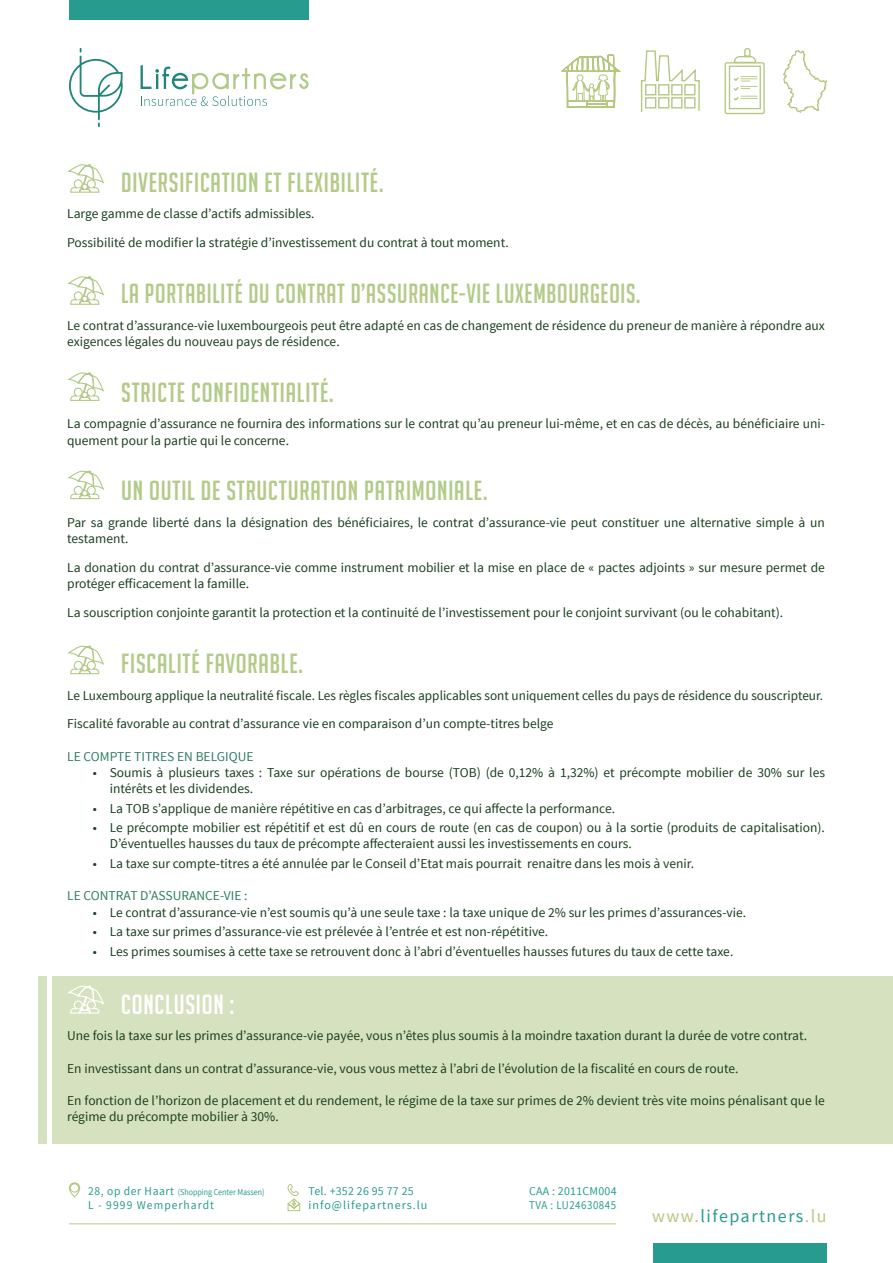
<style>
.page{position:relative;width:893px;height:1263px;background:#fff}
.page>*{position:absolute;margin:0;border:0;box-sizing:border-box;transform-origin:0 0}
.t1{font:27px "Big Noodle Titling";letter-spacing:.03em;color:#b3cb88}
.t2{font:27px "Big Noodle Titling";letter-spacing:.03em;color:#b3cb88;scale:.96 1}
.t3{font:27px "Big Noodle Titling";letter-spacing:.03em;color:#fff}
.t4{font:18px "Source Sans Pro";letter-spacing:.08em;color:#279c8e}
.t5{font:13.5px/16.2px "Source Sans Pro";color:#1a3f1e}
.t6{font:13.5px "Source Sans Pro";color:#2f7e60}
.t7{font:12px/14.4px "Source Sans Pro";letter-spacing:.07em;color:#279c8e}
.t8{font:12px/14.4px "Source Sans Pro";letter-spacing:.02em;color:#279c8e}
.t9{font:12px "Source Sans Pro";letter-spacing:.09em;color:#279c8e;scale:.96 1}
.t10{font:9px "Source Sans Pro";color:#279c8e;scale:.88 1}
.s1{font-size:12px}
.s2{color:#b6c782}
</style>
<div class="page">
<div style="left:53px;top:976px;width:840px;height:167px;background:#d6e2bf"></div>
<div style="left:38px;top:976px;width:8px;height:167px;background:#d6e2bf"></div>
<svg style="left:67px;top:276px;width:37px;height:29px"></svg>
<svg style="left:67px;top:164px;width:37px;height:29px"></svg>
<svg style="left:67px;top:470px;width:37px;height:30px"></svg>
<svg style="left:67px;top:372px;width:37px;height:29px"></svg>
<svg style="left:67px;top:645px;width:37px;height:30px"></svg>
<svg style="left:68px;top:985px;width:36px;height:29px"></svg>
<div style="left:69px;top:0;width:240px;height:20px;background:#279c8e"></div>
<svg style="left:724px;top:47px;width:103px;height:68px"></svg>
<svg style="left:561px;top:54px;width:59px;height:54px"></svg>
<svg style="left:640px;top:50px;width:60px;height:62px"></svg>
<svg style="left:69px;top:48px;width:54px;height:79px"></svg>
<svg style="left:141px;top:65px;width:168px;height:41px"></svg>
<hr style="left:69px;top:1223px;width:547px;height:1px;background:#b6c782">
<svg style="left:287px;top:1184px;width:14px;height:27px"></svg>
<svg style="left:69px;top:1182px;width:12px;height:16px"></svg>
<div style="left:653px;top:1243px;width:174px;height:20px;background:#279c8e"></div>
<h1 class="t1" style="left:121px;top:172px;width:264px">DIVERSIFICATION ET FLEXIBILITÉ.</h1>
<p class="t5" style="left:67px;top:201px;width:443px;line-height:28.8px">Large gamme de classe d’actifs admissibles.<br>Possibilité de modifier la stratégie d’investissement du contrat à tout moment.</p>
<h1 class="t2" style="left:121px;top:283px;width:542px">LA PORTABILITÉ DU CONTRAT D’ASSURANCE-VIE LUXEMBOURGEOIS.</h1>
<p class="t5" style="left:67px;top:317px;width:759px">Le contrat d’assurance-vie luxembourgeois peut être adapté en cas de changement de résidence du preneur de manière à répondre aux exigences légales du nouveau pays de résidence.</p>
<h1 class="t1" style="left:121px;top:382px;width:214px">STRICTE CONFIDENTIALITÉ.</h1>
<p class="t5" style="left:67px;top:416px;width:759px">La compagnie d’assurance ne fournira des informations sur le contrat qu’au preneur lui-même, et en cas de décès, au bénéficiaire uni&shy;quement pour la partie qui le concerne.</p>
<h1 class="t1" style="left:121px;top:481px;width:368px">UN OUTIL DE STRUCTURATION PATRIMONIALE.</h1>
<p class="t5" style="left:67px;top:515px;width:759px">Par sa grande liberté dans la désignation des bénéficiaires, le contrat d’assurance-vie peut constituer une alternative simple à un testament.</p>
<p class="t5" style="left:67px;top:561px;width:759px">La donation du contrat d’assurance-vie comme instrument mobilier et la mise en place de « pactes adjoints » sur mesure permet de protéger efficacement la famille.</p>
<p class="t5" style="left:67px;top:606px;width:718px">La souscription conjointe garantit la protection et la continuité de l’investissement pour le conjoint survivant (ou le cohabitant).</p>
<h1 class="t1" style="left:121px;top:653px;width:183px">FISCALITÉ FAVORABLE.</h1>
<p class="t5" style="left:67px;top:681px;width:758px;line-height:28.8px">Le Luxembourg applique la neutralité fiscale. Les règles fiscales applicables sont uniquement celles du pays de résidence du souscripteur.<br>Fiscalité favorable au contrat d’assurance vie en comparaison d’un compte-titres belge</p>
<p class="t6" style="left:67px;top:748px;width:188px">LE COMPTE TITRES EN BELGIQUE</p>
<p class="t5" style="left:110px;top:765px;width:717px;text-indent:-17px">• Soumis à plusieurs taxes : Taxe sur opérations de bourse (TOB) (de 0,12% à 1,32%) et précompte mobilier de 30% sur les intérêts et les dividendes.</p>
<p class="t5" style="left:93px;top:801px;width:524px">• La TOB s’applique de manière répétitive en cas d’arbitrages, ce qui affecte la performance.</p>
<p class="t5" style="left:110px;top:821px;width:717px;text-indent:-17px">• Le précompte mobilier est répétitif et est dû en cours de route (en cas de coupon) ou à la sortie (produits de capitalisation).<br>D’éventuelles hausses du taux de précompte affecteraient aussi les investissements en cours.</p>
<p class="t5" style="left:93px;top:856px;width:603px">• La taxe sur compte-titres a été annulée par le Conseil d’Etat mais pourrait renaitre dans les mois à venir.</p>
<p class="t6" style="left:67px;top:887px;width:182px">LE CONTRAT D’ASSURANCE-VIE :</p>
<p class="t5" style="left:93px;top:905px;width:655px">• Le contrat d’assurance-vie n’est soumis qu’à une seule taxe : la taxe unique de 2% sur les primes d’assurances-vie.</p>
<p class="t5" style="left:93px;top:924px;width:457px">• La taxe sur primes d’assurance-vie est prélevée à l’entrée et est non-répétitive.</p>
<p class="t5" style="left:93px;top:944px;width:642px">• Les primes soumises à cette taxe se retrouvent donc à l’abri d’éventuelles hausses futures du taux de cette taxe.</p>
<h1 class="t3" style="left:121px;top:994px;width:114px">CONCLUSION :</h1>
<p class="t5" style="left:67px;top:1028px;width:742px">Une fois la taxe sur les primes d’assurance-vie payée, vous n’êtes plus soumis à la moindre taxation durant la durée de votre contrat.</p>
<p class="t5" style="left:67px;top:1060px;width:673px">En investissant dans un contrat d’assurance-vie, vous vous mettez à l’abri de l’évolution de la fiscalité en cours de route.</p>
<p class="t5" style="left:67px;top:1093px;width:759px">En fonction de l’horizon de placement et du rendement, le régime de la taxe sur primes de 2% devient très vite moins pénalisant que le régime du précompte mobilier à 30%.</p>
<p class="t10" style="left:88px;top:1188px;width:202px"><span class="s1">28, op der Haart</span> (Shopping Center Massen)</p>
<p class="t9" style="left:88px;top:1200px;width:133px">L - 9999 Wemperhardt</p>
<p class="t7" style="left:309px;top:1184px;width:120px">Tel. +352 26 95 77 25 info@lifepartners.lu</p>
<p class="t8" style="left:529px;top:1184px;width:89px">CAA : 2011CM004<br>TVA : LU24630845</p>
<h2 class="t4" style="left:652px;top:1209px;width:176px"><span class="s2">www.</span>lifepartners<span class="s2">.lu</span></h2>
</div>
